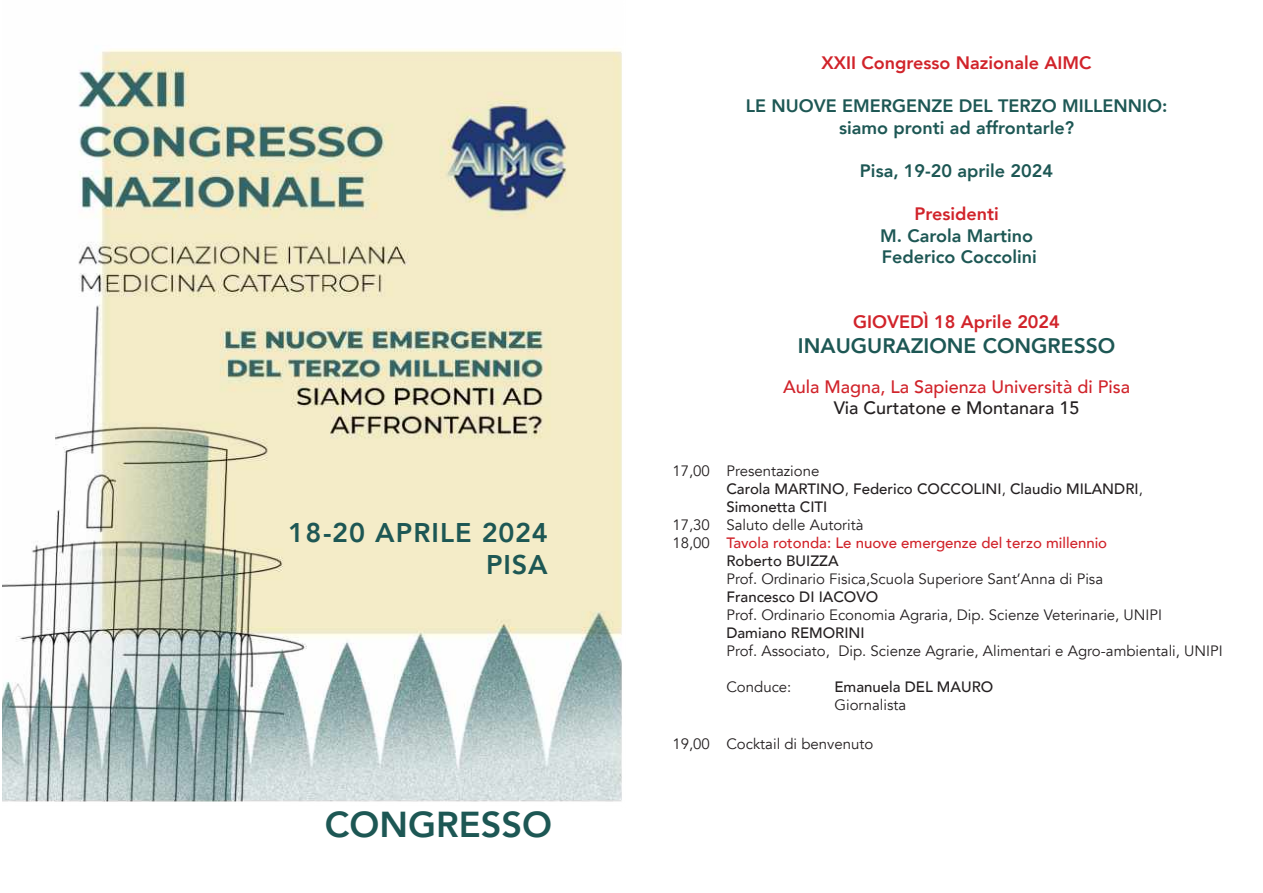
<style>
.page{position:relative;width:1263px;height:893px;background:#fff}
.page>*{position:absolute;margin:0;border:0;box-sizing:border-box;transform-origin:0 0}
.t1{font:800 36px "Avenir";color:#1d5754}
.t2{font:800 27px/32.4px "Avenir";letter-spacing:.03em;color:#1d5754;text-align:right}
.t3{font:800 21px "Avenir";color:#1d5754}
.t4{font:800 18px/21.6px "Avenir";color:#1d5754;text-align:center}
.t5{font:800 18px "Avenir";color:#d1232a}
.t6{font:500 18px "Avenir";color:#d1232a}
.t7{font:500 18px "Avenir";color:#231f20}
.t8{font:15px "Avenir";color:#231f20}
.t9{font:500 15px/18px "Avenir";color:#231f20}
.t10{font:500 15px "Avenir";color:#d1232a}
.s1{font-weight:400}
.s2{font-weight:400;color:#231f20}
</style>
<div class="page">
<img style="left:2px;top:48px;width:620px;height:754px">
<h2 class="t2" style="left:288px;top:516px;width:261px">18-20 APRILE 2024<br>PISA</h2>
<h1 class="t1" style="left:325px;top:796px;width:229px">CONGRESSO</h1>
<p class="t5" style="left:822px;top:48px;width:271px">XXII Congresso Nazionale AIMC</p>
<p class="t4" style="left:746px;top:95px;width:423px">LE NUOVE EMERGENZE DEL TERZO MILLENNIO: siamo pronti ad affrontarle?</p>
<p class="t4" style="left:860px;top:160px;width:195px">Pisa, 19-20 aprile 2024</p>
<p class="t5" style="left:914px;top:200px;width:86px">Presidenti</p>
<p class="t4" style="left:880px;top:224px;width:158px;text-align:left">M. Carola Martino<br>Federico Coccolini</p>
<p class="t5" style="left:853px;top:308px;width:208px">GIOVEDÌ 18 Aprile 2024</p>
<h3 class="t3" style="left:798px;top:329px;width:319px">INAUGURAZIONE CONGRESSO</h3>
<p class="t6" style="left:783px;top:371px;width:349px">Aula Magna, La Sapienza Università di Pisa</p>
<p class="t7" style="left:834px;top:392px;width:247px">Via Curtatone e Montanara 15</p>
<p class="t9" style="left:726px;top:460px;width:418px;text-indent:-54px"><span class="s1">17,00 Presentazione<br></span>Carola MARTINO<span class="s1">,</span> Federico COCCOLINI<span class="s1">,</span> Claudio MILANDRI<span class="s1">,<br></span>Simonetta CITI</p>
<p class="t8" style="left:672px;top:515px;width:193px">17,30 Saluto delle Autorità</p>
<p class="t10" style="left:672px;top:529px;width:436px"><span class="s2">18,00</span> Tavola rotonda: Le nuove emergenze del terzo millennio</p>
<p class="t9" style="left:726px;top:550px;width:114px">Roberto BUIZZA</p>
<p class="t8" style="left:726px;top:569px;width:378px">Prof. Ordinario Fisica,Scuola Superiore Sant’Anna di Pisa</p>
<p class="t9" style="left:726px;top:586px;width:153px">Francesco DI IACOVO</p>
<p class="t8" style="left:726px;top:605px;width:437px">Prof. Ordinario Economia Agraria, Dip. Scienze Veterinarie, UNIPI</p>
<p class="t9" style="left:726px;top:622px;width:140px">Damiano REMORINI</p>
<p class="t8" style="left:726px;top:641px;width:498px">Prof. Associato, Dip. Scienze Agrarie, Alimentari e Agro-ambientali, UNIPI</p>
<p class="t8" style="left:726px;top:677px;width:67px">Conduce:</p>
<p class="t9" style="left:834px;top:676px;width:160px">Emanuela DEL MAURO</p>
<p class="t8" style="left:834px;top:695px;width:73px">Giornalista</p>
<p class="t8" style="left:672px;top:735px;width:202px">19,00 Cocktail di benvenuto</p>
</div>
